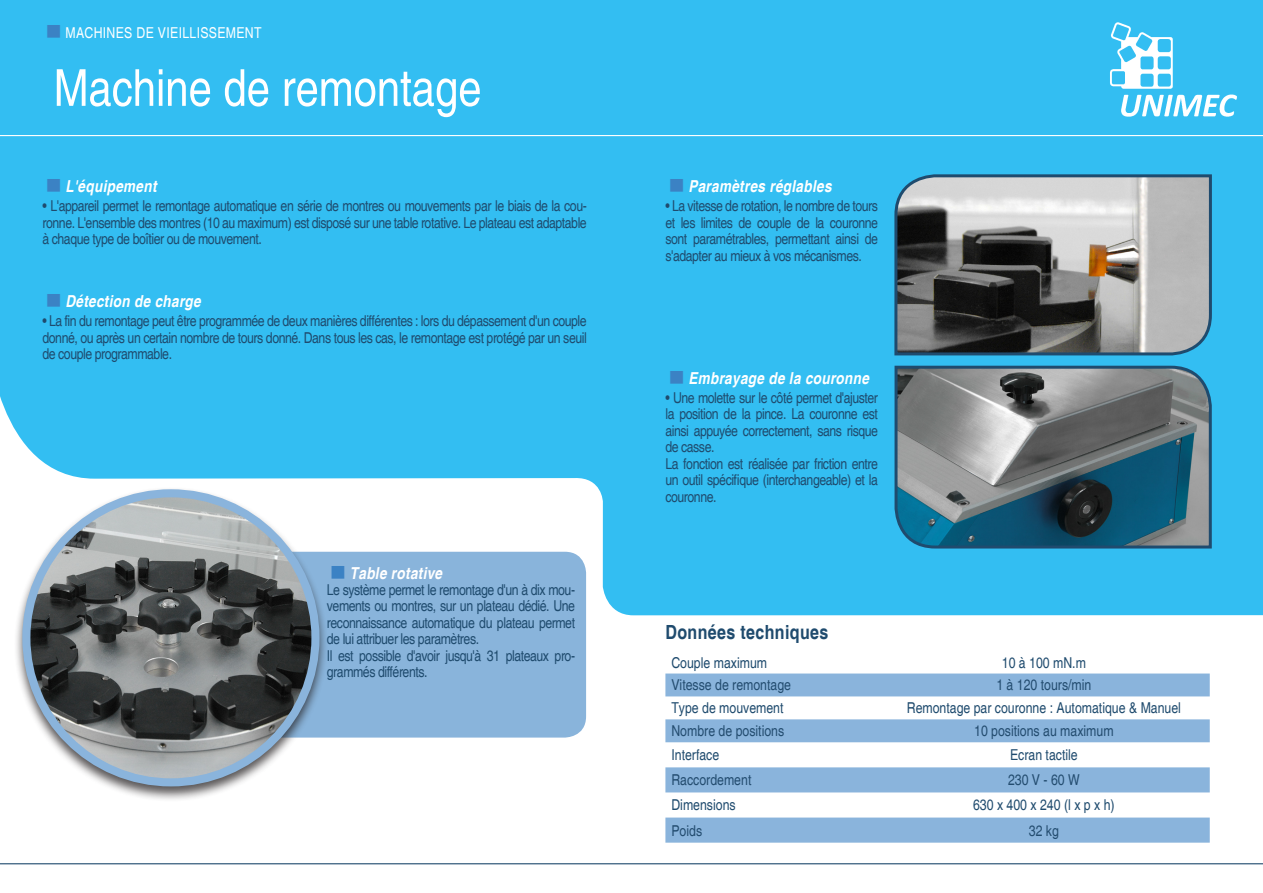
<style>
.page{position:relative;width:1263px;height:893px;background:#fff}
.page>*{position:absolute;margin:0;border:0;box-sizing:border-box;transform-origin:0 0}
.t1{font:condensed 51px "Helvetica";color:#fff}
.t2{font:700 condensed 19.5px "Helvetica";letter-spacing:.02em;color:#1f4b6e}
.t3{font:italic 700 condensed 16.5px "Helvetica";letter-spacing:.02em;color:#fff}
.t4{font:condensed 15px/16.5px "Helvetica";letter-spacing:-.03em;color:#1f4b6e;text-align:justify}
.t5{font:condensed 15px "Helvetica";color:#1f4b6e}
.t6{font:condensed 15px "Helvetica";color:#234c6f}
.t7{font:condensed 15px "Helvetica";letter-spacing:.02em;color:#fff}
</style>
<div class="page">
<div style="left:0;top:0;width:1263px;height:615px;background:#33bef2"></div>
<hr style="left:0;top:135px;width:1263px;height:1px;background:#fff">
<hr style="left:0;top:863px;width:1263px;height:1px;background:#1f4b6e">
<div style="left:665px;top:673px;width:545px;height:23px;background:#8ab4dc"></div>
<div style="left:665px;top:719px;width:545px;height:23px;background:#8ab4dc"></div>
<div style="left:665px;top:767px;width:545px;height:25px;background:#8ab4dc"></div>
<svg style="left:665px;top:817px;width:545px;height:26px"></svg>
<img style="left:1110px;top:9px;width:127px;height:126px">
<svg style="left:893px;top:173px;width:320px;height:184px"></svg>
<svg style="left:893px;top:364px;width:320px;height:186px"></svg>
<div style="left:119px;top:552px;width:467px;height:186px;background:#89b4db;border-radius:21px"></div>
<div style="left:13px;top:487px;width:316px;height:315px;background:#231f20;opacity:.75"></div>
<img style="left:26px;top:493px;width:289px;height:289px;border-radius:145px">
<div style="left:22px;top:489px;width:297px;height:297px;border:8px solid #8ab4dc;border-radius:50%"></div>
<svg style="left:47px;top:294px;width:13px;height:13px"></svg>
<svg style="left:47px;top:25px;width:13px;height:12px"></svg>
<svg style="left:670px;top:370px;width:13px;height:13px"></svg>
<svg style="left:670px;top:179px;width:13px;height:13px"></svg>
<svg style="left:47px;top:179px;width:13px;height:13px"></svg>
<p class="t7" style="left:65px;top:24px;width:198px">MACHINES DE VIEILLISSEMENT</p>
<p class="t1" style="left:54px;top:58px;width:429px">Machine de remontage</p>
<p class="t3" style="left:65px;top:176px;width:93px">L'équipement</p>
<p class="t4" style="left:43px;top:198px;width:546px">• L'appareil permet le remontage automatique en série de montres ou mouvements par le biais de la cou&shy;ronne. L'ensemble des montres (10 au maximum) est disposé sur une table rotative. Le plateau est adaptable à chaque type de boîtier ou de mouvement.</p>
<p class="t3" style="left:65px;top:291px;width:137px">Détection de charge</p>
<p class="t4" style="left:43px;top:313px;width:546px">• La fin du remontage peut être programmée de deux manières différentes : lors du dépassement d'un couple donné, ou après un certain nombre de tours donné. Dans tous les cas, le remontage est protégé par un seuil de couple programmable.</p>
<p class="t3" style="left:350px;top:563px;width:94px">Table rotative</p>
<p class="t4" style="left:327px;top:581px;width:250px">Le système permet le remontage d'un à dix mou&shy;vements ou montres, sur un plateau dédié. Une reconnaissance automatique du plateau permet de lui attribuer les paramètres.</p>
<p class="t4" style="left:327px;top:647px;width:250px">Il est possible d'avoir jusqu'à 31 plateaux pro&shy;grammés différents.</p>
<p class="t3" style="left:688px;top:176px;width:145px">Paramètres réglables</p>
<p class="t4" style="left:665px;top:198px;width:214px">• La vitesse de rotation, le nombre de tours et les limites de couple de la couronne sont paramétrables, permettant ainsi de s'adapter au mieux à vos mécanismes.</p>
<p class="t3" style="left:688px;top:368px;width:182px">Embrayage de la couronne</p>
<p class="t4" style="left:665px;top:389px;width:214px">• Une molette sur le côté permet d'ajuster la position de la pince. La couronne est ainsi appuyée correctement, sans risque de casse.</p>
<p class="t4" style="left:665px;top:455px;width:214px">La fonction est réalisée par friction entre un outil spécifique (interchangeable) et la couronne.</p>
<p class="t2" style="left:665px;top:621px;width:165px">Données techniques</p>
<p class="t5" style="left:671px;top:653px;width:97px">Couple maximum</p>
<p class="t4" style="left:1002px;top:654px;width:86px">10 à 100 mN.m</p>
<p class="t6" style="left:671px;top:676px;width:121px">Vitesse de remontage</p>
<p class="t6" style="left:996px;top:676px;width:97px">1 à 120 tours/min</p>
<p class="t5" style="left:671px;top:699px;width:114px">Type de mouvement</p>
<p class="t5" style="left:907px;top:699px;width:276px">Remontage par couronne : Automatique &amp; Manuel</p>
<p class="t6" style="left:671px;top:722px;width:114px">Nombre de positions</p>
<p class="t6" style="left:974px;top:722px;width:141px">10 positions au maximum</p>
<p class="t5" style="left:671px;top:746px;width:49px">Interface</p>
<p class="t5" style="left:1010px;top:746px;width:69px">Ecran tactile</p>
<p class="t6" style="left:671px;top:771px;width:81px">Raccordement</p>
<p class="t6" style="left:1008px;top:771px;width:73px">230 V - 60 W</p>
<p class="t5" style="left:671px;top:796px;width:66px">Dimensions</p>
<p class="t5" style="left:973px;top:796px;width:143px">630 x 400 x 240 (l x p x h)</p>
<p class="t6" style="left:671px;top:821px;width:32px">Poids</p>
<p class="t6" style="left:1029px;top:821px;width:32px">32 kg</p>
</div>
